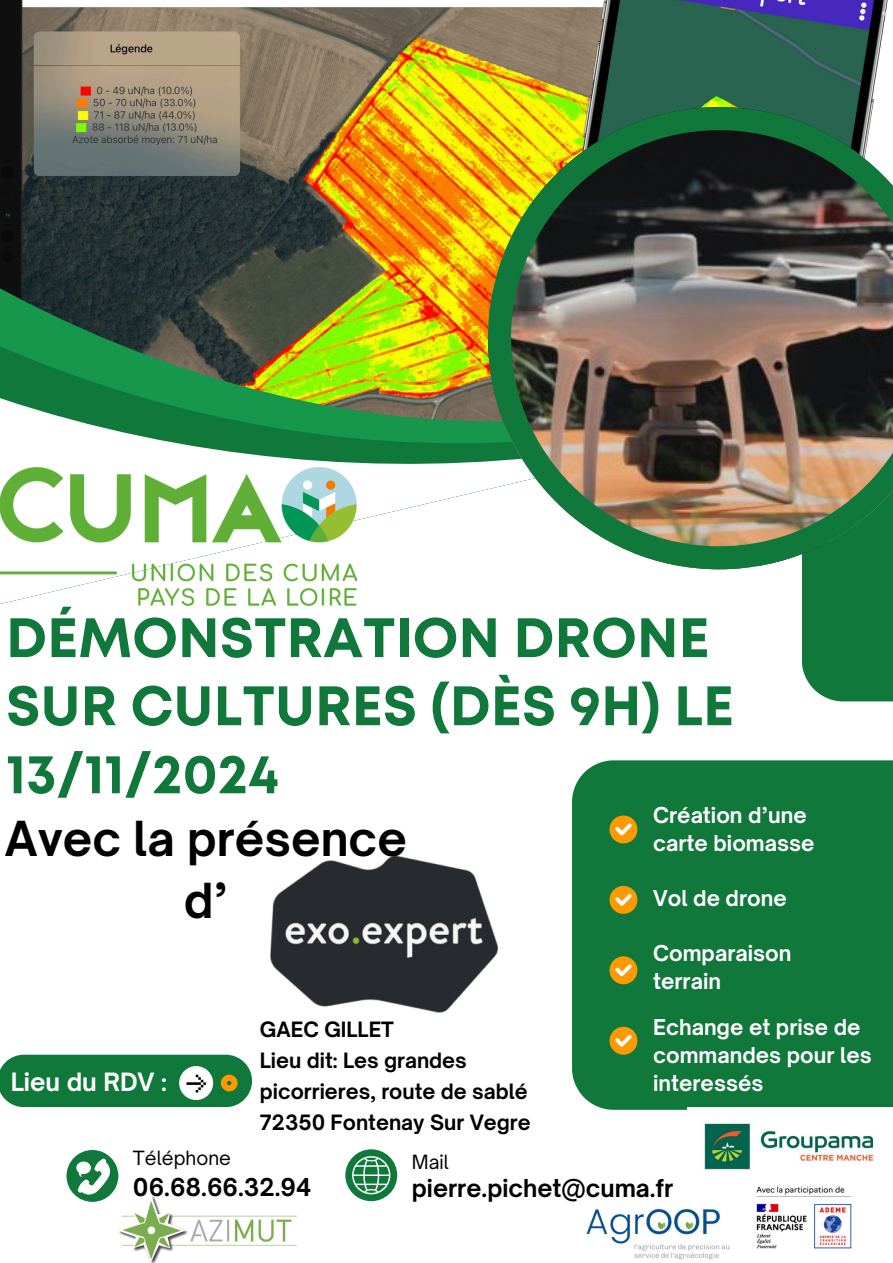
<style>
.page{position:relative;width:893px;height:1263px;background:#fff}
.page>*{position:absolute;margin:0;border:0;box-sizing:border-box;transform-origin:0 0}
.t1{font:700 55.5px/68.1px "Mont";color:#10783b}
.t2{font:700 46.2px/61.9px "Open Sauce One";color:#000;text-align:center}
.t3{font:700 24.15px "Open Sauce One";color:#fff}
.t4{font:700 23.55px "Open Sauce One";color:#000}
.t5{font:700 20.85px/28.1px "Open Sauce One";color:#fff}
.t6{font:700 20.25px/30.9px "Open Sauce One";color:#000}
.t7{font:18.75px "Open Sauce One";color:#000}
</style>
<div class="page">
<div style="left:801px;top:456px;width:92px;height:245px;background:#10783b"></div>
<img style="left:0;top:0;width:888px;height:67px">
<svg style="left:0;top:67px;width:878px;height:35px;background:#82884e"></svg>
<svg style="left:0;top:102px;width:874px;height:518px"></svg>
<img style="left:488px;top:107px;width:405px;height:462px">
<svg style="left:66px;top:1150px;width:52px;height:52px"></svg>
<svg style="left:345px;top:1149px;width:52px;height:52px"></svg>
<div style="left:572px;top:760px;width:321px;height:350px;background:#10783b"></div>
<svg style="left:609px;top:815px;width:28px;height:28px"></svg>
<svg style="left:609px;top:886px;width:28px;height:28px"></svg>
<svg style="left:609px;top:956px;width:28px;height:28px"></svg>
<svg style="left:609px;top:1027px;width:28px;height:28px"></svg>
<svg style="left:0;top:1055px;width:252px;height:52px;background:#2b854d"></svg>
<img style="left:0;top:468px;width:358px;height:143px">
<img style="left:270px;top:855px;width:229px;height:158px">
<img style="left:688px;top:1107px;width:205px;height:63px">
<img style="left:756px;top:1186px;width:96px;height:63px">
<img style="left:586px;top:1209px;width:144px;height:51px">
<img style="left:115px;top:1192px;width:182px;height:71px">
<p class="t1" style="left:6px;top:608px;width:729px">DÉMONSTRATION DRONE<br>SUR CULTURES (DÈS 9H) LE<br>13/11/2024</p>
<h4 class="t5" style="left:653px;top:801px;width:163px">Création d’une carte biomasse</h4>
<p class="t5" style="left:653px;top:884px;width:135px">Vol de drone</p>
<p class="t2" style="left:5px;top:807px;width:403px">Avec la présence d’</p>
<h2 class="t3" style="left:11px;top:1067px;width:158px">Lieu du RDV :</h2>
<h3 class="t7" style="left:133px;top:1146px;width:99px">Téléphone</h3>
<h4 class="t6" style="left:260px;top:1014px;width:272px">GAEC GILLET<br>Lieu dit: Les grandes picorrieres, route de sablé<br>72350 Fontenay Sur Vegre</h4>
<h4 class="t7" style="left:412px;top:1150px;width:39px">Mail</h4>
<p class="t5" style="left:653px;top:939px;width:140px">Comparaison terrain</p>
<p class="t5" style="left:653px;top:1012px;width:220px">Echange et prise de commandes pour les interessés</p>
<p class="t4" style="left:133px;top:1173px;width:180px">06.68.66.32.94</p>
<p class="t4" style="left:412px;top:1173px;width:263px">pierre.pichet@cuma.fr</p>
</div>
